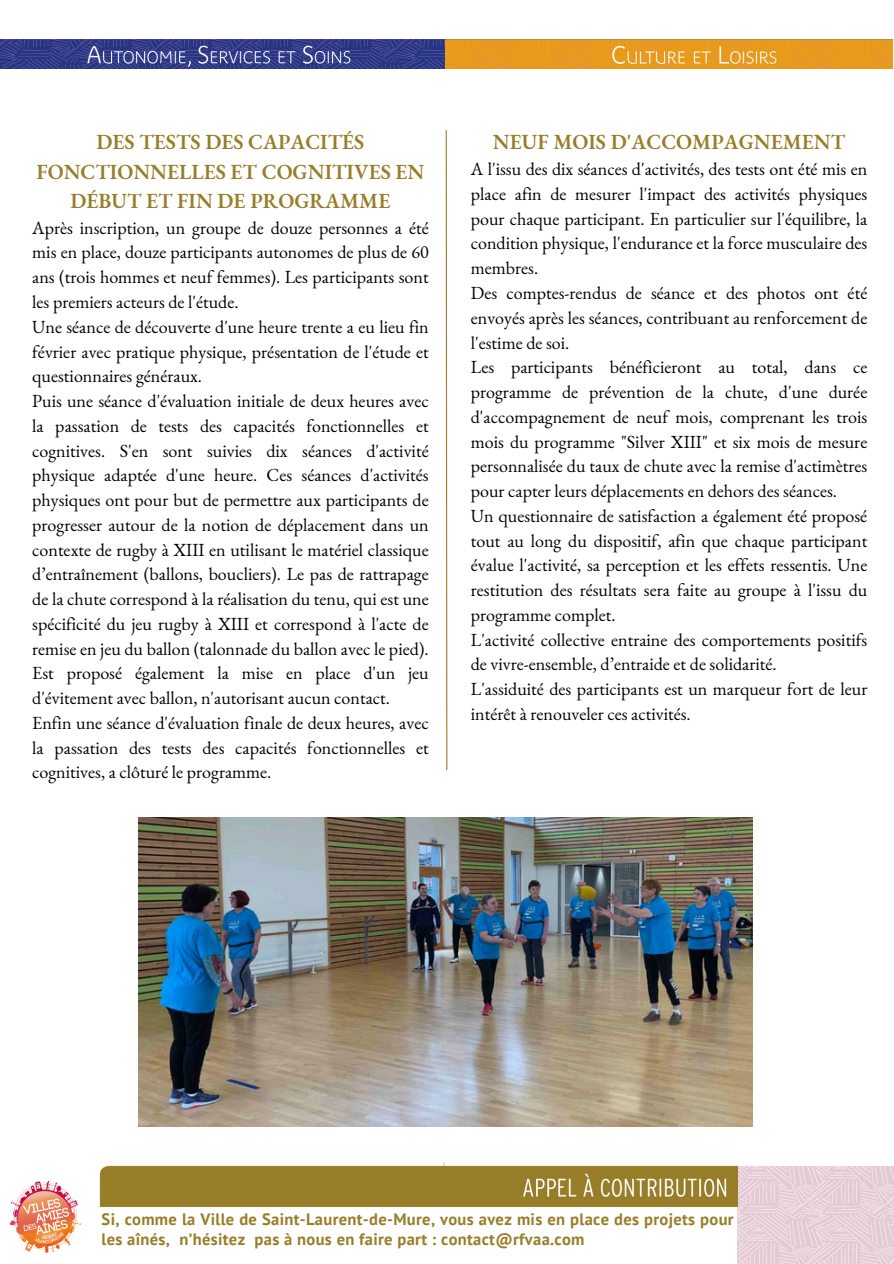
<style>
.page{position:relative;width:894px;height:1264px;background:#fff}
.page>*{position:absolute;margin:0;border:0;box-sizing:border-box;transform-origin:0 0}
.t1{font:600 21px/29.2px "EB Garamond";color:#987e28;text-align:center}
.t2{font:18px/24.8px "EB Garamond";color:#000}
.t3{font:700 16.5px/20.2px "PT Sans";letter-spacing:.02em;color:#987e28}
</style>
<div class="page">
<img style="left:0;top:40px;width:445px;height:29px">
<svg style="left:445px;top:130px;width:3px;height:640px"></svg>
<img style="left:737px;top:1166px;width:156px;height:97px">
<img style="left:99px;top:1162px;width:638px;height:45px">
<img style="left:11px;top:1181px;width:70px;height:71px">
<img style="left:445px;top:40px;width:447px;height:29px">
<img style="left:138px;top:817px;width:614px;height:309px">
<p class="t1" style="left:36px;top:127px;width:389px">DES TESTS DES CAPACITÉS<br>FONCTIONNELLES ET COGNITIVES EN<br>DÉBUT ET FIN DE PROGRAMME</p>
<p class="t2" style="left:32px;top:215px;width:398px">Après inscription, un groupe de douze personnes a été mis en place, douze participants autonomes de plus de 60 ans (trois hommes et neuf femmes). Les participants sont les premiers acteurs de l'étude.<br>Une séance de découverte d'une heure trente a eu lieu fin février avec pratique physique, présentation de l'étude et questionnaires généraux.<br>Puis une séance d'évaluation initiale de deux heures avec la passation de tests des capacités fonctionnelles et cognitives. S'en sont suivies dix séances d'activité physique adaptée d'une heure. Ces séances d'activités physiques ont pour but de permettre aux participants de progresser autour de la notion de déplacement dans un contexte de rugby à XIII en utilisant le matériel classique d’entraînement (ballons, boucliers). Le pas de rattrapage de la chute correspond à la réalisation du tenu, qui est une spécificité du jeu rugby à XIII et correspond à l'acte de remise en jeu du ballon (talonnade du ballon avec le pied).<br>Est proposé également la mise en place d'un jeu d'évitement avec ballon, n'autorisant aucun contact.<br>Enfin une séance d'évaluation finale de deux heures, avec la passation des tests des capacités fonctionnelles et cognitives, a clôturé le programme.</p>
<p class="t1" style="left:493px;top:127px;width:354px">NEUF MOIS D'ACCOMPAGNEMENT</p>
<p class="t2" style="left:470px;top:156px;width:398px">A l'issu des dix séances d'activités, des tests ont été mis en place afin de mesurer l'impact des activités physiques pour chaque participant. En particulier sur l'équilibre, la condition physique, l'endurance et la force musculaire des membres.<br>Des comptes-rendus de séance et des photos ont été envoyés après les séances, contribuant au renforcement de l'estime de soi.<br>Les participants bénéficieront au total, dans ce programme de prévention de la chute, d'une durée d'accompagnement de neuf mois, comprenant les trois mois du programme "Silver XIII" et six mois de mesure personnalisée du taux de chute avec la remise d'actimètres pour capter leurs déplacements en dehors des séances.<br>Un questionnaire de satisfaction a également été proposé tout au long du dispositif, afin que chaque participant évalue l'activité, sa perception et les effets ressentis. Une restitution des résultats sera faite au groupe à l'issu du programme complet.<br>L'activité collective entraine des comportements positifs de vivre-ensemble, d’entraide et de solidarité.<br>L'assiduité des participants est un marqueur fort de leur intérêt à renouveler ces activités.</p>
<p class="t3" style="left:102px;top:1208px;width:633px">Si, comme la Ville de Saint-Laurent-de-Mure, vous avez mis en place des projets pour les aînés, n’hésitez pas à nous en faire part : contact@rfvaa.com</p>
</div>
